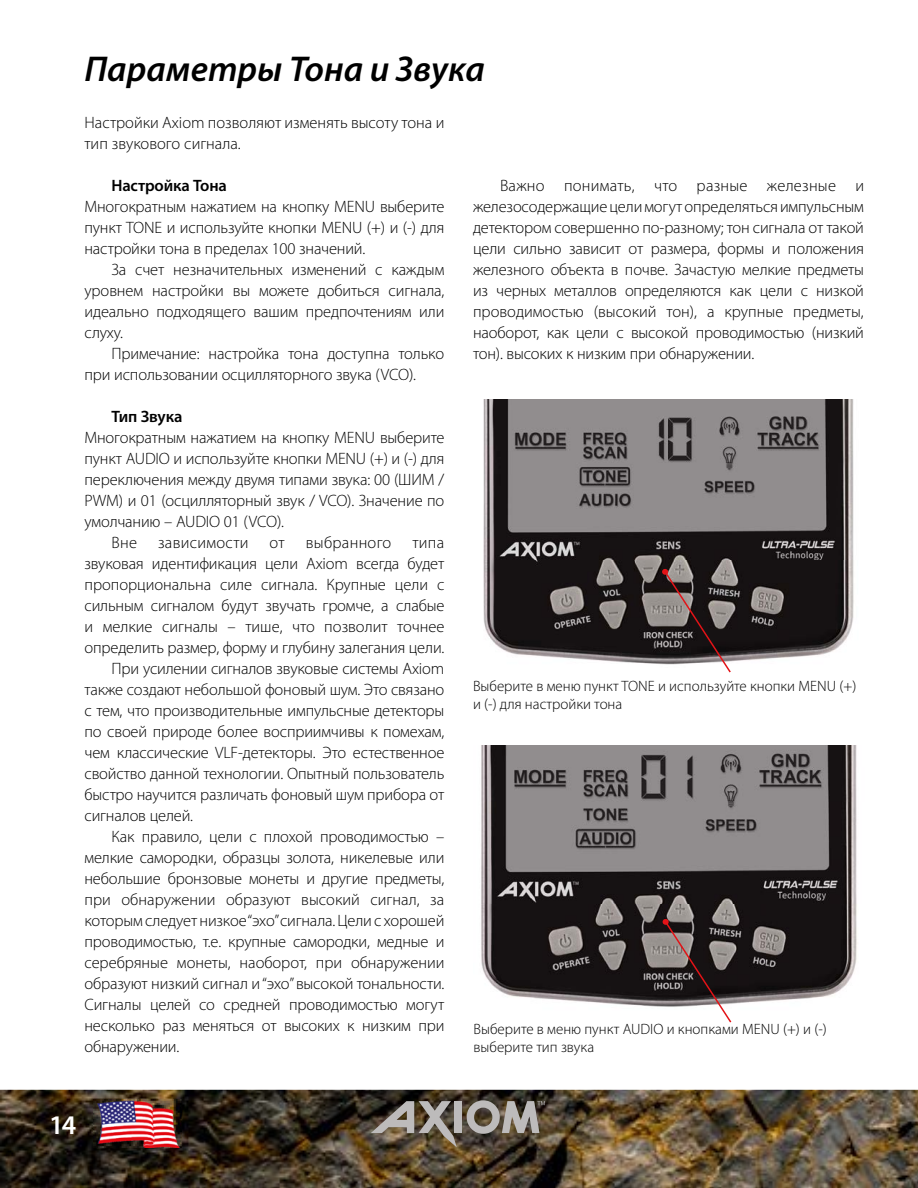
<style>
.page{position:relative;width:918px;height:1188px;background:#fff}
.page>*{position:absolute;margin:0;border:0;box-sizing:border-box;transform-origin:0 0}
.t1{font:italic 600 36px "Myriad Pro";color:#000}
.t2{font:600 27px "Myriad Pro";color:#fff}
.t3{font:300 16.5px/21px "Myriad Pro";letter-spacing:-.01em;color:#000;text-align:justify}
.t4{font:600 16.5px "Myriad Pro";letter-spacing:-.01em;color:#000}
.t5{font:300 16.5px "Myriad Pro";letter-spacing:.02em;color:#000}
.t6{font:300 15px/18px "Myriad Pro";color:#000}
</style>
<div class="page">
<img style="left:0;top:1090px;width:918px;height:98px">
<img style="left:93px;top:1100px;width:89px;height:48px">
<div style="left:455px;top:1101px;width:7px;height:32px;background:#bdbbbb"></div>
<svg style="left:371px;top:1101px;width:86px;height:46px"></svg>
<svg style="left:467px;top:1100px;width:78px;height:34px"></svg>
<img style="left:483px;top:400px;width:371px;height:264px">
<svg style="left:662px;top:568px;width:70px;height:105px"></svg>
<img style="left:481px;top:745px;width:376px;height:262px">
<svg style="left:662px;top:919px;width:71px;height:104px"></svg>
<h1 class="t1" style="left:84px;top:46px;width:402px">Параметры Тона и Звука</h1>
<p class="t3" style="left:84px;top:112px;width:361px">Настройки Axiom позволяют изменять высоту тона и тип звукового сигнала.</p>
<p class="t4" style="left:111px;top:175px;width:117px">Настройка Тона</p>
<p class="t3" style="left:84px;top:196px;width:361px">Многократным нажатием на кнопку MENU выберите пункт TONE и используйте кнопки MENU (+) и (-) для настройки тона в пределах 100 значений.</p>
<p class="t3" style="left:84px;top:259px;width:361px;text-indent:27px">За счет незначительных изменений с каждым уровнем настройки вы можете добиться сигнала, идеально подходящего вашим предпочтениям или слуху.</p>
<p class="t3" style="left:84px;top:343px;width:361px;text-indent:27px">Примечание: настройка тона доступна только при использовании осцилляторного звука (VCO).</p>
<p class="t4" style="left:111px;top:406px;width:72px">Тип Звука</p>
<p class="t3" style="left:84px;top:427px;width:361px">Многократным нажатием на кнопку MENU выберите</p>
<p class="t3" style="left:84px;top:448px;width:361px">пункт AUDIO и используйте кнопки MENU (+) и (-) для</p>
<p class="t3" style="left:84px;top:469px;width:361px">переключения между двумя типами звука: 00 (ШИМ /</p>
<p class="t3" style="left:84px;top:490px;width:361px">PWM) и 01 (осцилляторный звук / VCO). Значение по</p>
<p class="t3" style="left:84px;top:511px;width:201px">умолчанию – AUDIO 01 (VCO).</p>
<p class="t3" style="left:111px;top:532px;width:27px">Вне</p>
<p class="t5" style="left:158px;top:533px;width:92px">зависимости</p>
<p class="t3" style="left:270px;top:532px;width:17px">от</p>
<p class="t5" style="left:306px;top:533px;width:87px">выбранного</p>
<p class="t3" style="left:412px;top:532px;width:33px">типа</p>
<p class="t3" style="left:84px;top:553px;width:361px">звуковая идентификация цели Axiom всегда будет</p>
<p class="t3" style="left:84px;top:574px;width:361px">пропорциональна силе сигнала. Крупные цели с</p>
<p class="t3" style="left:84px;top:595px;width:361px">сильным сигналом будут звучать громче, а слабые</p>
<p class="t3" style="left:84px;top:616px;width:362px">и мелкие сигналы – тише, что позволит точнее</p>
<p class="t3" style="left:84px;top:637px;width:361px">определить размер, форму и глубину залегания цели.</p>
<p class="t3" style="left:111px;top:658px;width:334px">При усилении сигналов звуковые системы Axiom</p>
<p class="t3" style="left:84px;top:679px;width:361px">также создают небольшой фоновый шум. Это связано</p>
<p class="t3" style="left:84px;top:700px;width:361px">с тем, что производительные импульсные детекторы</p>
<p class="t3" style="left:84px;top:721px;width:361px">по своей природе более восприимчивы к помехам,</p>
<p class="t3" style="left:84px;top:742px;width:361px">чем классические VLF-детекторы. Это естественное</p>
<p class="t3" style="left:84px;top:763px;width:361px">свойство данной технологии. Опытный пользователь</p>
<p class="t3" style="left:84px;top:784px;width:361px">быстро научится различать фоновый шум прибора от</p>
<p class="t3" style="left:84px;top:805px;width:110px">сигналов целей.</p>
<p class="t3" style="left:111px;top:826px;width:334px">Как правило, цели с плохой проводимостью –</p>
<p class="t3" style="left:84px;top:847px;width:361px">мелкие самородки, образцы золота, никелевые или</p>
<p class="t3" style="left:84px;top:868px;width:361px">небольшие бронзовые монеты и другие предметы,</p>
<p class="t3" style="left:84px;top:889px;width:361px">при обнаружении образуют высокий сигнал, за</p>
<p class="t3" style="left:84px;top:910px;width:361px">которым следует низкое “эхо”сигнала. Цели с хорошей</p>
<p class="t3" style="left:84px;top:931px;width:361px">проводимостью, т.е. крупные самородки, медные и</p>
<p class="t3" style="left:84px;top:952px;width:361px">серебряные монеты, наоборот, при обнаружении</p>
<p class="t3" style="left:84px;top:973px;width:361px">образуют низкий сигнал и “эхо” высокой тональности.</p>
<p class="t3" style="left:84px;top:994px;width:361px">Сигналы целей со средней проводимостью могут</p>
<p class="t3" style="left:84px;top:1015px;width:361px">несколько раз меняться от высоких к низким при</p>
<p class="t3" style="left:84px;top:1036px;width:96px">обнаружении.</p>
<p class="t3" style="left:473px;top:175px;width:393px;text-indent:27px">Важно понимать, что разные железные и железосодержащие цели могут определяться импульсным детектором совершенно по-разному; тон сигнала от такой цели сильно зависит от размера, формы и положения железного объекта в почве. Зачастую мелкие предметы из черных металлов определяются как цели с низкой проводимостью (высокий тон), а крупные предметы, наоборот, как цели с высокой проводимостью (низкий тон). высоких к низким при обнаружении.</p>
<p class="t6" style="left:473px;top:677px;width:385px">Выберите в меню пункт TONE и используйте кнопки MENU (+) и (-) для настройки тона</p>
<p class="t6" style="left:474px;top:1020px;width:355px">Выберите в меню пункт AUDIO и кнопками MENU (+) и (-) выберите тип звука</p>
<h2 class="t2" style="left:49px;top:1108px;width:29px">14</h2>
</div>
